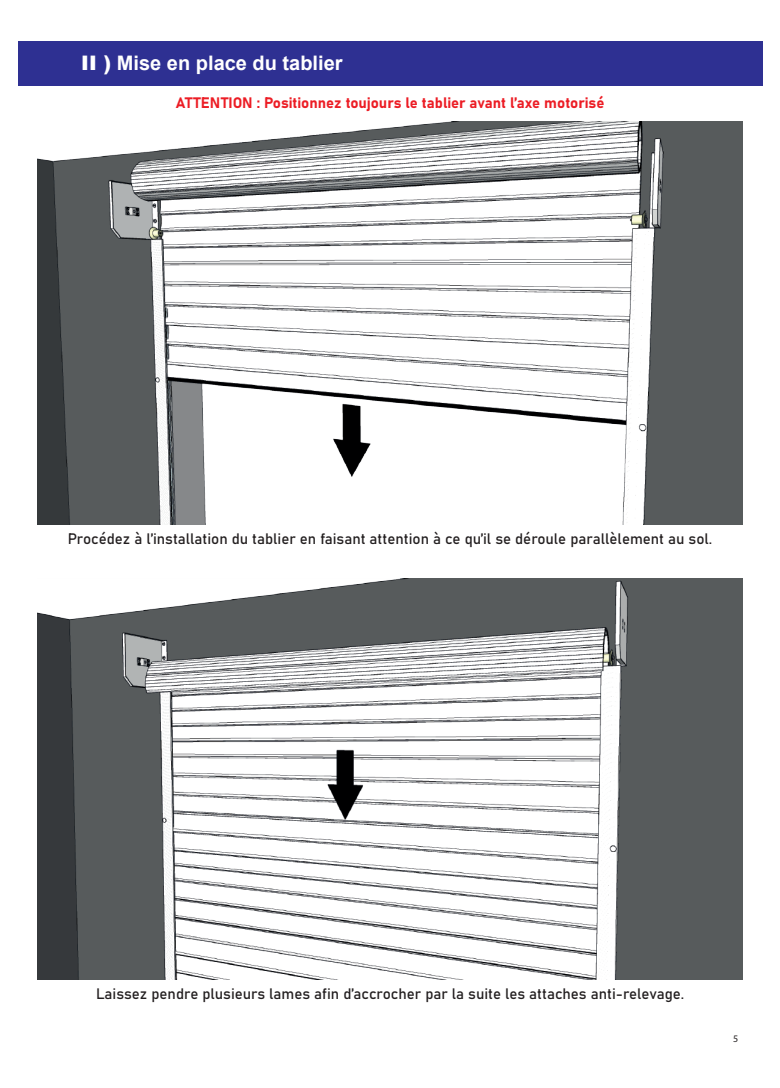
<style>
.page{position:relative;width:780px;height:1088px;background:#fff}
.page>*{position:absolute;margin:0;border:0;box-sizing:border-box;transform-origin:0 0}
.t1{font:700 20px "Arial";color:#fff}
.t2{font:15px "Bahnschrift";color:#231f20}
.t3{font:15px "Bahnschrift";color:#ec1d25}
.t4{font:10px "Myriad Pro";color:#231f20}
.s1{font-weight:900}
</style>
<div class="page">
<div style="left:18px;top:41px;width:744px;height:45px;background:#2e3092"></div>
<img style="left:37px;top:121px;width:705px;height:404px">
<img style="left:37px;top:578px;width:705px;height:402px">
<h1 class="t1" style="left:81px;top:49px;width:263px"><span class="s1">II )</span> Mise en place du tablier</h1>
<p class="t3" style="left:176px;top:91px;width:430px">ATTENTION : Positionnez toujours le tablier avant l’axe motorisé</p>
<p class="t2" style="left:68px;top:528px;width:646px">Procédez à l’installation du tablier en faisant attention à ce qu’il se déroule parallèlement au sol.</p>
<p class="t2" style="left:96px;top:983px;width:589px">Laissez pendre plusieurs lames afin d’accrocher par la suite les attaches anti-relevage.</p>
<p class="t4" style="left:733px;top:1032px;width:7px">5</p>
</div>
